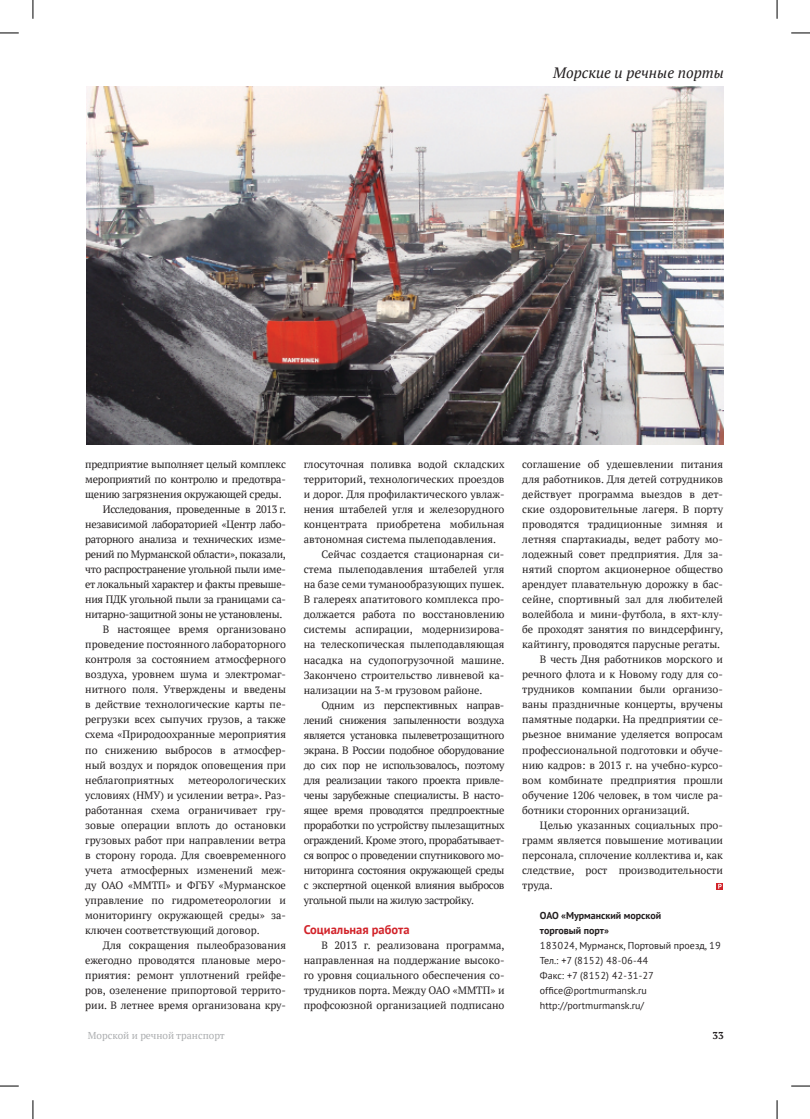
<style>
.page{position:relative;width:810px;height:1119px;background:#fff}
.page>*{position:absolute;margin:0;border:0;box-sizing:border-box;transform-origin:0 0}
.t1{font:italic 15px "PT Serif";color:#231f20}
.t2{font:700 12.5px "PT Sans";color:#d2232a}
.t3{font:10.62px/15px "PT Serif";color:#231f20;text-align:justify}
.t4{font:10.62px "PT Serif";letter-spacing:-.03em;color:#231f20}
.t5{font:10.62px "PT Serif";letter-spacing:-.02em;color:#231f20}
.t6{font:10px/15px "PT Sans";color:#231f20}
.t7{font:700 10px/15px "PT Sans";color:#231f20}
.t8{font:10px "PT Serif";color:#acaeb0}
.t9{font:700 10px "PT Serif";color:#231f20}
</style>
<div class="page">
<img style="left:86px;top:86px;width:638px;height:358px">
<div style="left:716px;top:882px;width:7px;height:7px;background:#d2232a"></div>
<svg style="left:718px;top:883px;width:4px;height:5px"></svg>
<svg style="left:0;top:32px;width:19px;height:2px"></svg>
<svg style="left:791px;top:32px;width:19px;height:2px"></svg>
<svg style="left:0;top:1085px;width:19px;height:1px"></svg>
<svg style="left:791px;top:1085px;width:19px;height:1px"></svg>
<svg style="left:32px;top:0;width:2px;height:19px"></svg>
<svg style="left:32px;top:1100px;width:2px;height:18px"></svg>
<svg style="left:776px;top:0;width:2px;height:19px"></svg>
<svg style="left:776px;top:1100px;width:2px;height:18px"></svg>
<h1 class="t1" style="left:553px;top:63px;width:172px">Морские и речные порты</h1>
<p class="t5" style="left:85px;top:457px;width:202px">предприятие выполняет целый комплекс</p>
<p class="t5" style="left:85px;top:472px;width:202px">мероприятий по контролю и предотвра-</p>
<p class="t5" style="left:85px;top:487px;width:198px">щению загрязнения окружающей среды.</p>
<p class="t4" style="left:103px;top:502px;width:185px">Исследования, проведенные в 2013 г.</p>
<p class="t4" style="left:85px;top:517px;width:202px">независимой лабораторией «Центр лабо-</p>
<p class="t4" style="left:85px;top:532px;width:202px">раторного анализа и технических изме-</p>
<p class="t4" style="left:85px;top:547px;width:202px">рений по Мурманской области», показали,</p>
<p class="t4" style="left:85px;top:562px;width:202px">что распространение угольной пыли име-</p>
<p class="t4" style="left:85px;top:577px;width:202px">ет локальный характер и факты превыше-</p>
<p class="t4" style="left:85px;top:592px;width:202px">ния ПДК угольной пыли за границами са-</p>
<p class="t4" style="left:85px;top:607px;width:199px">нитарно-защитной зоны не установлены.</p>
<p class="t3" style="left:103px;top:622px;width:185px">В настоящее время организовано</p>
<p class="t3" style="left:85px;top:637px;width:202px">проведение постоянного лабораторного</p>
<p class="t3" style="left:85px;top:652px;width:202px">контроля за состоянием атмосферного</p>
<p class="t3" style="left:85px;top:667px;width:202px">воздуха, уровнем шума и электромаг-</p>
<p class="t3" style="left:85px;top:682px;width:202px">нитного поля. Утверждены и введены</p>
<p class="t3" style="left:85px;top:697px;width:202px">в действие технологические карты пе-</p>
<p class="t3" style="left:85px;top:712px;width:202px">регрузки всех сыпучих грузов, а также</p>
<p class="t3" style="left:85px;top:727px;width:202px">схема «Природоохранные мероприятия</p>
<p class="t3" style="left:85px;top:742px;width:202px">по снижению выбросов в атмосфер-</p>
<p class="t3" style="left:85px;top:757px;width:202px">ный воздух и порядок оповещения при</p>
<p class="t3" style="left:85px;top:772px;width:90px">неблагоприятных</p>
<p class="t3" style="left:85px;top:772px;width:202px;text-indent:103px">метеорологических условиях (НМУ) и усилении ветра». Раз&shy;работанная схема ограничивает гру&shy;зовые операции вплоть до остановки грузовых работ при направлении ветра в сторону города. Для своевременного учета атмосферных изменений меж&shy;ду ОАО «ММТП» и ФГБУ «Мурманское управление по гидрометеорологии и мониторингу окружающей среды» за&shy;ключен соответствующий договор.</p>
<p class="t3" style="left:85px;top:937px;width:202px;text-indent:18px">Для сокращения пылеобразования ежегодно проводятся плановые меро&shy;приятия: ремонт уплотнений грейфе&shy;ров, озеленение припортовой террито&shy;рии. В летнее время организована кру-</p>
<p class="t3" style="left:304px;top:457px;width:202px">глосуточная поливка водой складских</p>
<p class="t3" style="left:304px;top:472px;width:202px">территорий, технологических проездов</p>
<p class="t3" style="left:304px;top:487px;width:202px">и дорог. Для профилактического увлаж-</p>
<p class="t3" style="left:304px;top:502px;width:202px">нения штабелей угля и железорудного</p>
<p class="t3" style="left:304px;top:517px;width:202px">концентрата приобретена мобильная</p>
<p class="t3" style="left:304px;top:532px;width:194px">автономная система пылеподавления.</p>
<p class="t3" style="left:321px;top:547px;width:185px">Сейчас создается стационарная си-</p>
<p class="t3" style="left:304px;top:562px;width:202px">стема пылеподавления штабелей угля</p>
<p class="t3" style="left:304px;top:577px;width:202px">на базе семи туманообразующих пушек.</p>
<p class="t3" style="left:304px;top:592px;width:202px">В галереях апатитового комплекса про-</p>
<p class="t3" style="left:304px;top:607px;width:202px">должается работа по восстановлению</p>
<p class="t3" style="left:304px;top:622px;width:202px">системы аспирации, модернизирова-</p>
<p class="t3" style="left:304px;top:637px;width:202px">на телескопическая пылеподавляющая</p>
<p class="t3" style="left:304px;top:652px;width:202px">насадка на судопогрузочной машине.</p>
<p class="t3" style="left:304px;top:667px;width:202px">Закончено строительство ливневой ка-</p>
<p class="t3" style="left:304px;top:682px;width:180px">нализации на 3-м грузовом районе.</p>
<p class="t4" style="left:321px;top:697px;width:185px">Одним из перспективных направ-</p>
<p class="t4" style="left:304px;top:712px;width:202px">лений снижения запыленности воздуха</p>
<p class="t4" style="left:304px;top:727px;width:202px">является установка пылеветрозащитного</p>
<p class="t4" style="left:304px;top:742px;width:202px">экрана. В России подобное оборудование</p>
<p class="t4" style="left:304px;top:757px;width:202px">до сих пор не использовалось, поэтому</p>
<p class="t4" style="left:304px;top:772px;width:202px">для реализации такого проекта привле-</p>
<p class="t4" style="left:304px;top:787px;width:202px">чены зарубежные специалисты. В насто-</p>
<p class="t4" style="left:304px;top:802px;width:202px">ящее время проводятся предпроектные</p>
<p class="t4" style="left:304px;top:817px;width:202px">проработки по устройству пылезащитных</p>
<p class="t4" style="left:304px;top:832px;width:202px">ограждений. Кроме этого, прорабатывает-</p>
<p class="t4" style="left:304px;top:847px;width:202px">ся вопрос о проведении спутникового мо-</p>
<p class="t4" style="left:304px;top:862px;width:202px">ниторинга состояния окружающей среды</p>
<p class="t4" style="left:304px;top:877px;width:202px">с экспертной оценкой влияния выбросов</p>
<p class="t4" style="left:304px;top:892px;width:172px">угольной пыли на жилую застройку.</p>
<p class="t2" style="left:304px;top:920px;width:107px">Социальная работа</p>
<p class="t3" style="left:304px;top:937px;width:202px;text-indent:18px">В 2013 г. реализована программа, направленная на поддержание высоко&shy;го уровня социального обеспечения со&shy;трудников порта. Между ОАО «ММТП» и профсоюзной организацией подписано</p>
<p class="t3" style="left:522px;top:457px;width:202px">соглашение об удешевлении питания</p>
<p class="t3" style="left:522px;top:472px;width:202px">для работников. Для детей сотрудников</p>
<p class="t3" style="left:522px;top:487px;width:202px">действует программа выездов в дет-</p>
<p class="t3" style="left:522px;top:502px;width:202px">ские оздоровительные лагеря. В порту</p>
<p class="t3" style="left:522px;top:517px;width:202px">проводятся традиционные зимняя и</p>
<p class="t3" style="left:522px;top:532px;width:202px">летняя спартакиады, ведет работу мо-</p>
<p class="t3" style="left:522px;top:547px;width:202px">лодежный совет предприятия. Для за-</p>
<p class="t3" style="left:522px;top:562px;width:202px">нятий спортом акционерное общество</p>
<p class="t3" style="left:522px;top:577px;width:202px">арендует плавательную дорожку в бас-</p>
<p class="t3" style="left:522px;top:592px;width:202px">сейне, спортивный зал для любителей</p>
<p class="t3" style="left:522px;top:607px;width:202px">волейбола и мини-футбола, в яхт-клу-</p>
<p class="t3" style="left:522px;top:622px;width:202px">бе проходят занятия по виндсерфингу,</p>
<p class="t3" style="left:522px;top:637px;width:200px">кайтингу, проводятся парусные регаты.</p>
<p class="t3" style="left:540px;top:652px;width:185px">В честь Дня работников морского и</p>
<p class="t3" style="left:522px;top:667px;width:202px">речного флота и к Новому году для со-</p>
<p class="t3" style="left:522px;top:682px;width:202px">трудников компании были организо-</p>
<p class="t3" style="left:522px;top:697px;width:202px">ваны праздничные концерты, вручены</p>
<p class="t3" style="left:522px;top:712px;width:202px">памятные подарки. На предприятии се-</p>
<p class="t3" style="left:522px;top:727px;width:202px">рьезное внимание уделяется вопросам</p>
<p class="t3" style="left:522px;top:742px;width:202px">профессиональной подготовки и обуче-</p>
<p class="t3" style="left:522px;top:757px;width:202px">нию кадров: в 2013 г. на учебно-курсо-</p>
<p class="t3" style="left:522px;top:772px;width:202px">вом комбинате предприятия прошли</p>
<p class="t3" style="left:522px;top:787px;width:202px">обучение 1206 человек, в том числе ра-</p>
<p class="t3" style="left:522px;top:802px;width:169px">ботники сторонних организаций.</p>
<p class="t3" style="left:540px;top:817px;width:185px">Целью указанных социальных про-</p>
<p class="t3" style="left:522px;top:832px;width:202px">грамм является повышение мотивации</p>
<p class="t3" style="left:522px;top:847px;width:202px">персонала, сплочение коллектива и, как</p>
<p class="t3" style="left:522px;top:862px;width:202px">следствие, рост производительности</p>
<p class="t3" style="left:522px;top:877px;width:32px">труда.</p>
<p class="t7" style="left:540px;top:907px;width:123px">ОАО «Мурманский морской торговый порт»</p>
<p class="t6" style="left:540px;top:937px;width:182px">183024, Мурманск, Портовый проезд, 19<br>Тел.: +7 (8152) 48-06-44<br>Факс: +7 (8152) 42-31-27 office@portmurmansk.ru http://portmurmansk.ru/</p>
<p class="t8" style="left:88px;top:1028px;width:138px">Морской и речной транспорт</p>
<p class="t9" style="left:713px;top:1028px;width:13px">33</p>
</div>
